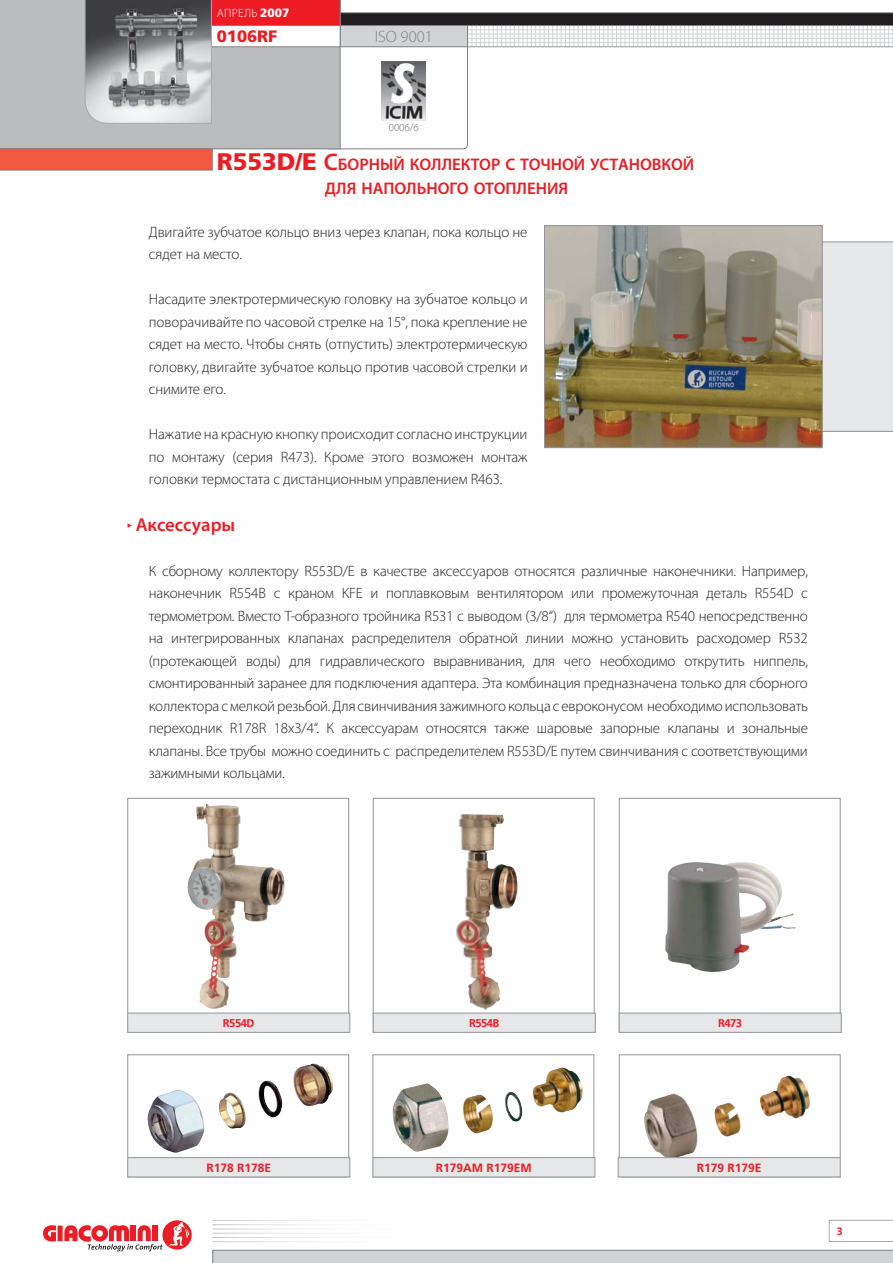
<style>
.page{position:relative;width:893px;height:1263px;background:#fff}
.page>*{position:absolute;margin:0;border:0;box-sizing:border-box;transform-origin:0 0}
.t1{font:600 18.75px "Myriad Pro";color:#ed1c24}
.t2{font:600 16.8px/24px "Myriad Pro";color:#ed1c24}
.t3{font:300 16.5px "Myriad Pro";color:#808285}
.t4{font:900 16.5px "Frutiger";color:#ed1c24}
.t5{font:300 15px/22.5px "Myriad Pro";letter-spacing:-.005em;color:#231f20;text-align:justify}
.t6{font:700 12px "Frutiger";color:#ed1c24}
.t7{font:300 12px "Myriad Pro";letter-spacing:.02em;color:#fff}
.t8{font:700 11.25px "Frutiger";letter-spacing:-.05em;color:#ed1c24}
.t9{font:300 10.8px "Myriad Pro";color:#6d6e70}
.t10{font:700 10.5px "Frutiger";color:#ed1c24}
.s1{font-family:"Frutiger";font-weight:900}
.s2{font-family:"Frutiger";font-weight:900;font-size:24px}
.s3{font-size:24px}
</style>
<div class="page">
<div style="left:0;top:0;width:340px;height:149px;background:#babcbe"></div>
<svg style="left:0;top:148px;width:213px;height:23px;background:#e5614a"></svg>
<svg style="left:213px;top:1250px;width:680px;height:13px;background:#cccecf"></svg>
<svg style="left:43px;top:1225px;width:13px;height:17px"></svg>
<div style="left:58px;top:1225px;width:5px;height:16px;background:#ed1c24"></div>
<svg style="left:162px;top:1220px;width:30px;height:30px"></svg>
<svg style="left:64px;top:1222px;width:125px;height:29px"></svg>
<svg style="left:829px;top:1220px;width:64px;height:22px"></svg>
<svg style="left:85px;top:0;width:808px;height:124px"></svg>
<img style="left:382px;top:62px;width:44px;height:59px">
<svg style="left:128px;top:523px;width:4px;height:5px"></svg>
<div style="left:822px;top:242px;width:71px;height:190px;background:#e6e7e8"></div>
<img style="left:546px;top:227px;width:274px;height:219px">
<div style="left:544px;top:225px;width:278px;height:223px;border:1px solid #939598"></div>
<div style="left:128px;top:1054px;width:221px;height:123px;border:1px solid #939598"></div>
<div style="left:128px;top:1157px;width:222px;height:20px;background:#e6e7e8"></div>
<div style="left:128px;top:1157px;width:222px;height:20px;border:1px solid #939598"></div>
<img style="left:147px;top:1063px;width:186px;height:89px">
<img style="left:187px;top:804px;width:98px;height:202px">
<div style="left:128px;top:798px;width:221px;height:234px;border:1px solid #939598"></div>
<img style="left:456px;top:814px;width:62px;height:196px">
<div style="left:373px;top:798px;width:221px;height:234px;border:1px solid #939598"></div>
<img style="left:665px;top:862px;width:130px;height:110px">
<div style="left:619px;top:798px;width:221px;height:234px;border:1px solid #939598"></div>
<div style="left:128px;top:1013px;width:222px;height:19px;background:#e6e7e8"></div>
<div style="left:128px;top:1013px;width:222px;height:19px;border:1px solid #939598"></div>
<div style="left:373px;top:1013px;width:222px;height:19px;background:#e6e7e8"></div>
<div style="left:373px;top:1013px;width:222px;height:19px;border:1px solid #939598"></div>
<div style="left:619px;top:1013px;width:222px;height:19px;background:#e6e7e8"></div>
<div style="left:619px;top:1013px;width:222px;height:19px;border:1px solid #939598"></div>
<img style="left:393px;top:1067px;width:189px;height:85px">
<div style="left:373px;top:1054px;width:221px;height:123px;border:1px solid #939598"></div>
<img style="left:644px;top:1075px;width:166px;height:82px">
<div style="left:619px;top:1054px;width:221px;height:123px;border:1px solid #939598"></div>
<div style="left:373px;top:1157px;width:222px;height:20px;background:#e6e7e8"></div>
<div style="left:373px;top:1157px;width:222px;height:20px;border:1px solid #939598"></div>
<div style="left:618px;top:1157px;width:222px;height:20px;background:#e6e7e8"></div>
<div style="left:618px;top:1157px;width:222px;height:20px;border:1px solid #939598"></div>
<p class="t7" style="left:217px;top:8px;width:74px">АПРЕЛЬ <span class="s1">2007</span></p>
<p class="t4" style="left:217px;top:29px;width:62px">0106RF</p>
<p class="t3" style="left:375px;top:30px;width:60px">ISO 9001</p>
<p class="t9" style="left:389px;top:123px;width:32px">0006/6</p>
<p class="t2" style="left:325px;top:153px;width:371px;text-indent:-108px"><span class="s2">R553D/E</span> <span class="s3">С</span>БОРНЫЙ КОЛЛЕКТОР С ТОЧНОЙ УСТАНОВКОЙ<br>ДЛЯ НАПОЛЬНОГО ОТОПЛЕНИЯ</p>
<p class="t5" style="left:149px;top:221px;width:380px">Двигайте зубчатое кольцо вниз через клапан, пока кольцо не сядет на место.</p>
<p class="t5" style="left:149px;top:289px;width:380px">Насадите электротермическую головку на зубчатое кольцо и поворачивайте по часовой стрелке на 15°, пока крепление не сядет на место. Чтобы снять (отпустить) электротермическую головку, двигайте зубчатое кольцо против часовой стрелки и снимите его.</p>
<p class="t5" style="left:149px;top:424px;width:380px">Нажатие на красную кнопку происходит согласно инструкции по монтажу (серия R473). Кроме этого возможен монтаж головки термостата с дистанционным управлением R463.</p>
<p class="t1" style="left:136px;top:517px;width:101px">Аксессуары</p>
<p class="t5" style="left:149px;top:560px;width:661px">К сборному коллектору R553D/E в качестве аксессуаров относятся различные наконечники. Например, наконечник R554В с краном KFE и поплавковым вентилятором или промежуточная деталь R554D с термометром. Вместо Т-образного тройника R531 с выводом (3/8“) для термометра R540 непосредственно на интегрированных клапанах распределителя обратной линии можно установить расходомер R532 (протекающей воды) для гидравлического выравнивания, для чего необходимо открутить ниппель, смонтированный заранее для подключения адаптера. Эта комбинация предназначена только для сборного коллектора с мелкой резьбой. Для свинчивания зажимного кольца с евроконусом необходимо использовать переходник R178R 18x3/4“. К аксессуарам относятся также шаровые запорные клапаны и зональные клапаны. Все трубы можно соединить с распределителем R553D/E путем свинчивания с соответствующими зажимными кольцами.</p>
<p class="t8" style="left:223px;top:1019px;width:33px">R554D</p>
<p class="t8" style="left:469px;top:1019px;width:32px">R554B</p>
<p class="t8" style="left:718px;top:1019px;width:25px">R473</p>
<p class="t6" style="left:206px;top:1163px;width:66px">R178 R178E</p>
<p class="t6" style="left:436px;top:1163px;width:98px">R179AM R179EM</p>
<p class="t6" style="left:697px;top:1163px;width:66px">R179 R179E</p>
<p class="t10" style="left:837px;top:1227px;width:7px">3</p>
</div>
